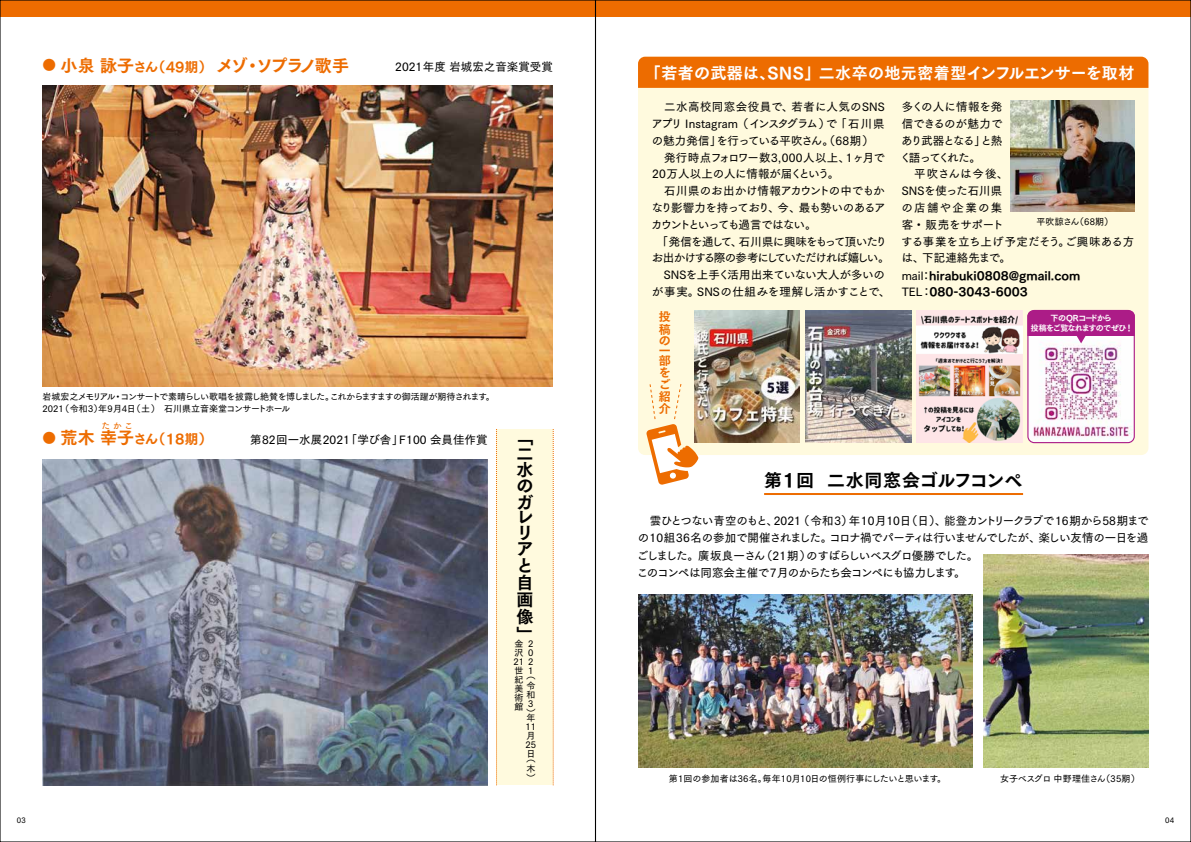
<style>
.page{position:relative;width:1191px;height:842px;background:#fff}
.page>*{position:absolute;margin:0;border:0;box-sizing:border-box;transform-origin:0 0}
.t1{font:18px "Tsuku Go Pro E";letter-spacing:.015em;color:#000}
.t2{font:17px "Tsuku Go Pro E";letter-spacing:-.085em;color:#ed6c00}
.t3{font:17px/16.4px "Tsuku Go Pro E";color:#000}
.t4{font:17px "Tsuku Go Pro E";letter-spacing:-.06em;color:#ed6c00}
.t5{font:16px "Tsuku Go Pro E";letter-spacing:.02em;color:#fff}
.t6{font:13.5px "Tsuku Go Pro E";color:#ed6c00}
.t7{font:12px/12px "Tsuku Go Pro E";color:#ed6c00;text-align:justify}
.t8{font:11.5px/16.8px "Tsuku Go Pro D";letter-spacing:-.02em;color:#000}
.t9{font:11.5px/17.5px "Tsuku Go Pro D";letter-spacing:-.045em;color:#000}
.t10{font:11.5px/16px "Tsuku Go Pro E";color:#000}
.t11{font:11.5px "Tsuku Go Pro D";color:#000}
.t12{font:9px/12px "Tsuku Go Pro D";letter-spacing:-.07em;color:#000}
.t13{font:9px "Tsuku Go Pro D";color:#000}
.t14{font:9px/9px "Tsuku Go Pro D";letter-spacing:-.03em;color:#000}
.t15{font:9px "Tsuku Go Pro D";letter-spacing:-.005em;color:#000}
.t16{font:9px "Tsuku Go Pro D";letter-spacing:.02em;color:#000}
.t17{font:8.5px "Tsuku Go Pro E";color:#ed6c00}
.t18{font:8px/10px "Tsuku Go Pro E";letter-spacing:-.09em;color:#fff;text-align:center}
.t19{font:7.5px "Tsuku Go Pro D";color:#000}
.s1{font-size:13.6px}
.s2{font-size:13.5px}
.s3{font-size:17px}
.s4{font-family:"Tsuku Go Pro D"}
</style>
<div class="page">
<div style="left:0;top:0;width:1191px;height:17px;background:#ed6c00"></div>
<div style="left:496px;top:429px;width:57px;height:356px;background:#fffade"></div>
<div style="left:638px;top:57px;width:510px;height:398px;background:#fffade;border-radius:7px"></div>
<hr style="left:764px;top:493px;width:259px;height:2px;background:#ed6c00">
<img style="left:984px;top:555px;width:164px;height:212px">
<img style="left:916px;top:310px;width:106px;height:133px">
<img style="left:805px;top:310px;width:106px;height:133px">
<img style="left:694px;top:310px;width:106px;height:133px">
<img style="left:1029px;top:343px;width:104px;height:100px">
<div style="left:1027px;top:310px;width:107px;height:133px;border:1px solid #ac1c87;border-radius:6px"></div>
<img style="left:638px;top:594px;width:334px;height:173px">
<img style="left:1011px;top:101px;width:123px;height:110px">
<img style="left:43px;top:86px;width:510px;height:300px">
<img style="left:43px;top:459px;width:444px;height:326px">
<div style="left:638px;top:57px;width:510px;height:31px;background:#ed6c00"></div>
<svg style="left:496px;top:429px;width:1px;height:356px"></svg>
<svg style="left:553px;top:429px;width:1px;height:356px"></svg>
<svg style="left:646px;top:383px;width:52px;height:102px"></svg>
<svg style="left:1027px;top:310px;width:107px;height:33px;background:#bc4a9f"></svg>
<h2 class="t2" style="left:43px;top:50px;width:308px"><span class="s1">●</span> 小泉 詠子<span class="s2">さん（49期）</span> メゾ・ソプラノ歌手</h2>
<p class="t11" style="left:395px;top:57px;width:159px">2021年度 岩城宏之音楽賞受賞</p>
<p class="t12" style="left:43px;top:390px;width:454px">岩城宏之メモリアル・コンサートで素晴らしい歌唱を披露し絶賛を博しました。これからますますの御活躍が期待されます。<br>2021（令和3）年9月4日（土）　石川県立音楽堂コンサートホール</p>
<p class="t17" style="left:102px;top:418px;width:33px">たかこ</p>
<p class="t6" style="left:117px;top:427px;width:96px"><span class="s3">子</span>さん（18期）</p>
<h2 class="t4" style="left:43px;top:423px;width:76px"><span class="s1">●</span> 荒木 幸</h2>
<p class="t11" style="left:250px;top:430px;width:239px">第82回一水展2021「学び舎」F100 会員佳作賞</p>
<h2 class="t3" style="left:516px;top:427px;width:18px">「二水のガレリアと自画像」</h2>
<p class="t14" style="left:513px;top:638px;width:12px">金沢<br>21世紀美術館</p>
<p class="t14" style="left:528px;top:638px;width:7px;text-align:justify">2<br>0<br>2<br>1</p>
<p class="t14" style="left:526px;top:670px;width:10px">（令和<br>3）</p>
<p class="t14" style="left:525px;top:712px;width:12px">年<br>11月<br>25日</p>
<p class="t14" style="left:526px;top:753px;width:10px;line-height:9.5px;text-align:justify">（木）</p>
<h3 class="t5" style="left:645px;top:59px;width:491px">「若者の武器は、SNS」二水卒の地元密着型インフルエンサーを取材</h3>
<p class="t8" style="left:651px;top:97px;width:241px">　二水高校同窓会役員で、若者に人気のSNSアプリ Instagram（インスタグラム）で「石川県の魅力発信」を行っている平吹さん。（68期）<br>　発行時点フォロワー数3,000人以上、1ヶ月で<br>20万人以上の人に情報が届くという。<br>　石川県のお出かけ情報アカウントの中でもかなり影響力を持っており、今、最も勢いのあるアカウントといっても過言ではない。<br>　「発信を通して、石川県に興味をもって頂いたりお出かけする際の参考にしていただければ嬉しい。　SNSを上手く活用出来ていない大人が多いのが事実。SNSの仕組みを理解し活かすことで、</p>
<p class="t8" style="left:899px;top:97px;width:236px">多くの人に情報を発<br>信できるのが魅力で<br>あり武器となる」と熱<br>く語ってくれた。<br>　平吹さんは今後、<br>SNSを使った石川県<br>の店舗や企業の集<br>客・販売をサポート<br>する事業を立ち上げ予定だそう。ご興味ある方は、下記連絡先まで。</p>
<p class="t16" style="left:1036px;top:214px;width:78px">平吹諒さん（68期）</p>
<p class="t10" style="left:901px;top:266px;width:180px"><span class="s4">mail：</span>hirabuki0808@gmail.com<br><span class="s4">TEL：</span>080-3043-6003</p>
<p class="t7" style="left:659px;top:310px;width:13px">投稿の</p>
<p class="t7" style="left:659px;top:344px;width:13px;line-height:10.1px">一部</p>
<p class="t7" style="left:659px;top:365px;width:13px">をご紹介</p>
<p class="t18" style="left:1031px;top:312px;width:104px">下のQRコードから<br>投稿をご覧なれますのでぜひ！</p>
<h1 class="t1" style="left:764px;top:464px;width:260px">第1回 二水同窓会ゴルフコンペ</h1>
<p class="t9" style="left:637px;top:510px;width:513px">　雲ひとつない青空のもと、2021（令和3）年10月10日（日）、能登カントリークラブで16期から58期までの10組36名の参加で開催されました。コロナ禍でパーティは行いませんでしたが、楽しい友情の一日を過ごしました。廣坂良一さん（21期）のすばらしいベスグロ優勝でした。<br>このコンペは同窓会主催で7月のからたち会コンペにも協力します。</p>
<p class="t13" style="left:669px;top:771px;width:279px">第1回の参加者は36名。毎年10月10日の恒例行事にしたいと思います。</p>
<p class="t15" style="left:1000px;top:771px;width:141px">女子ベスグロ 中野理佳さん（35期）</p>
<p class="t19" style="left:17px;top:814px;width:11px">03</p>
<p class="t19" style="left:1165px;top:814px;width:11px">04</p>
</div>
